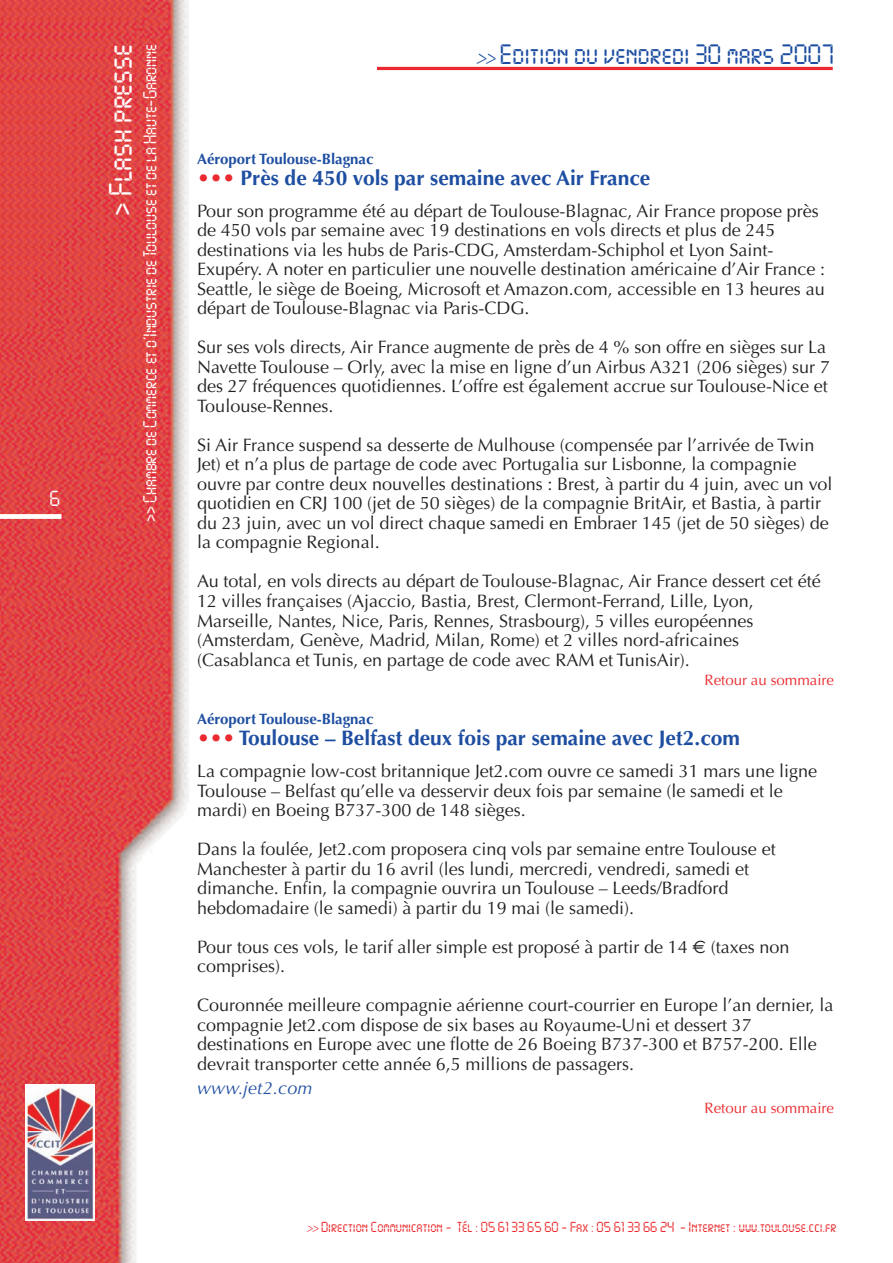
<style>
.page{position:relative;width:893px;height:1263px;background:#fff}
.page>*{position:absolute;margin:0;border:0;box-sizing:border-box;transform-origin:0 0}
.t1{font:28.5px "Digital ICG";color:#fff}
.t2{font:24.6px "Digital ICG";color:#1e4ea1}
.t3{font:700 21px "Optima";color:#1e4ea1}
.t4{font:19.2px "Digital ICG";color:#fff}
.t5{font:18px/19.5px "Optima";color:#231f20}
.t6{font:italic 18px "Optima";letter-spacing:.01em;color:#1e4ea1}
.t7{font:16.5px "Digital ICG";letter-spacing:-.01em;color:#fff}
.t8{font:700 15px "Optima";color:#1e4ea1}
.t9{font:15px "Optima";color:#ea2a2e}
.t10{font:12.75px "Digital ICG";color:#ea2a2e}
.s1{font-family:"Univers";font-weight:300;font-style:italic;font-stretch:condensed;font-size:20.7px}
.s2{color:#ea2a2e}
.s3{font-family:"Euro Sans"}
.s4{font-family:"Univers";font-weight:300;font-style:italic;font-stretch:condensed}
</style>
<div class="page">
<hr style="left:377px;top:67px;width:456px;height:3px;background:#ea2a2e">
<img style="left:0;top:0;width:188px;height:1263px">
<div style="left:0;top:514px;width:62px;height:5px;background:#fff"></div>
<img style="left:25px;top:1084px;width:70px;height:47px">
<img style="left:25px;top:1131px;width:70px;height:89px">
<p class="t4" style="left:50px;top:488px;width:12px">6</p>
<h1 class="t1" style="left:105px;top:216px;width:173px;rotate:-90deg">&gt; Flash presse</h1>
<p class="t7" style="left:141px;top:522px;width:479px;rotate:-90deg">&gt;&gt; Chambre de Commerce et d’Industrie de Toulouse et de la Haute-Garonne</p>
<h2 class="t2" style="left:477px;top:41px;width:359px"><span class="s1">&gt;&gt;</span> Edition du vendredi 30 mars 2007</h2>
<p class="t8" style="left:197px;top:152px;width:178px">Aéroport Toulouse-Blagnac</p>
<p class="t3" style="left:197px;top:169px;width:455px"><span class="s2">•••</span> Près de 450 vols par semaine avec Air France</p>
<p class="t5" style="left:197px;top:203px;width:630px">Pour son programme été au départ de Toulouse-Blagnac, Air France propose près de 450 vols par semaine avec 19 destinations en vols directs et plus de 245 destinations via les hubs de Paris-CDG, Amsterdam-Schiphol et Lyon Saint-Exupéry. A noter en particulier une nouvelle destination américaine d’Air France :<br>Seattle, le siège de Boeing, Microsoft et Amazon.com, accessible en 13 heures au départ de Toulouse-Blagnac via Paris-CDG.</p>
<p class="t5" style="left:197px;top:339px;width:634px">Sur ses vols directs, Air France augmente de près de 4 % son offre en sièges sur La Navette Toulouse – Orly, avec la mise en ligne d’un Airbus A321 (206 sièges) sur 7 des 27 fréquences quotidiennes. L’offre est également accrue sur Toulouse-Nice et Toulouse-Rennes.</p>
<p class="t5" style="left:197px;top:437px;width:637px">Si Air France suspend sa desserte de Mulhouse (compensée par l’arrivée de Twin Jet) et n’a plus de partage de code avec Portugalia sur Lisbonne, la compagnie ouvre par contre deux nouvelles destinations : Brest, à partir du 4 juin, avec un vol quotidien en CRJ 100 (jet de 50 sièges) de la compagnie BritAir, et Bastia, à partir du 23 juin, avec un vol direct chaque samedi en Embraer 145 (jet de 50 sièges) de la compagnie Regional.</p>
<p class="t5" style="left:197px;top:573px;width:625px">Au total, en vols directs au départ de Toulouse-Blagnac, Air France dessert cet été 12 villes françaises (Ajaccio, Bastia, Brest, Clermont-Ferrand, Lille, Lyon, Marseille, Nantes, Nice, Paris, Rennes, Strasbourg), 5 villes européennes (Amsterdam, Genève, Madrid, Milan, Rome) et 2 villes nord-africaines (Casablanca et Tunis, en partage de code avec RAM et TunisAir).</p>
<p class="t9" style="left:704px;top:674px;width:131px">Retour au sommaire</p>
<p class="t8" style="left:197px;top:713px;width:178px">Aéroport Toulouse-Blagnac</p>
<p class="t3" style="left:197px;top:729px;width:544px"><span class="s2">•••</span> Toulouse – Belfast deux fois par semaine avec Jet2.com</p>
<p class="t5" style="left:197px;top:763px;width:621px">La compagnie low-cost britannique Jet2.com ouvre ce samedi 31 mars une ligne<br>Toulouse – Belfast qu’elle va desservir deux fois par semaine (le samedi et le mardi) en Boeing B737-300 de 148 sièges.</p>
<p class="t5" style="left:197px;top:841px;width:580px">Dans la foulée, Jet2.com proposera cinq vols par semaine entre Toulouse et Manchester à partir du 16 avril (les lundi, mercredi, vendredi, samedi et dimanche. Enfin, la compagnie ouvrira un Toulouse – Leeds/Bradford hebdomadaire (le samedi) à partir du 19 mai (le samedi).</p>
<p class="t5" style="left:197px;top:939px;width:594px">Pour tous ces vols, le tarif aller simple est proposé à partir de 14 <span class="s3">€</span> (taxes non comprises).</p>
<p class="t5" style="left:197px;top:997px;width:638px">Couronnée meilleure compagnie aérienne court-courrier en Europe l’an dernier, la compagnie Jet2.com dispose de six bases au Royaume-Uni et dessert 37 destinations en Europe avec une flotte de 26 Boeing B737-300 et B757-200. Elle devrait transporter cette année 6,5 millions de passagers.</p>
<p class="t6" style="left:197px;top:1080px;width:117px">www.jet2.com</p>
<p class="t9" style="left:704px;top:1102px;width:131px">Retour au sommaire</p>
<p class="t10" style="left:307px;top:1220px;width:531px"><span class="s4">&gt;&gt;</span> Direction Communication - Tél : 05 61 33 65 60 - Fax : 05 61 33 66 24 - Internet : www.toulouse.cci.fr</p>
</div>
